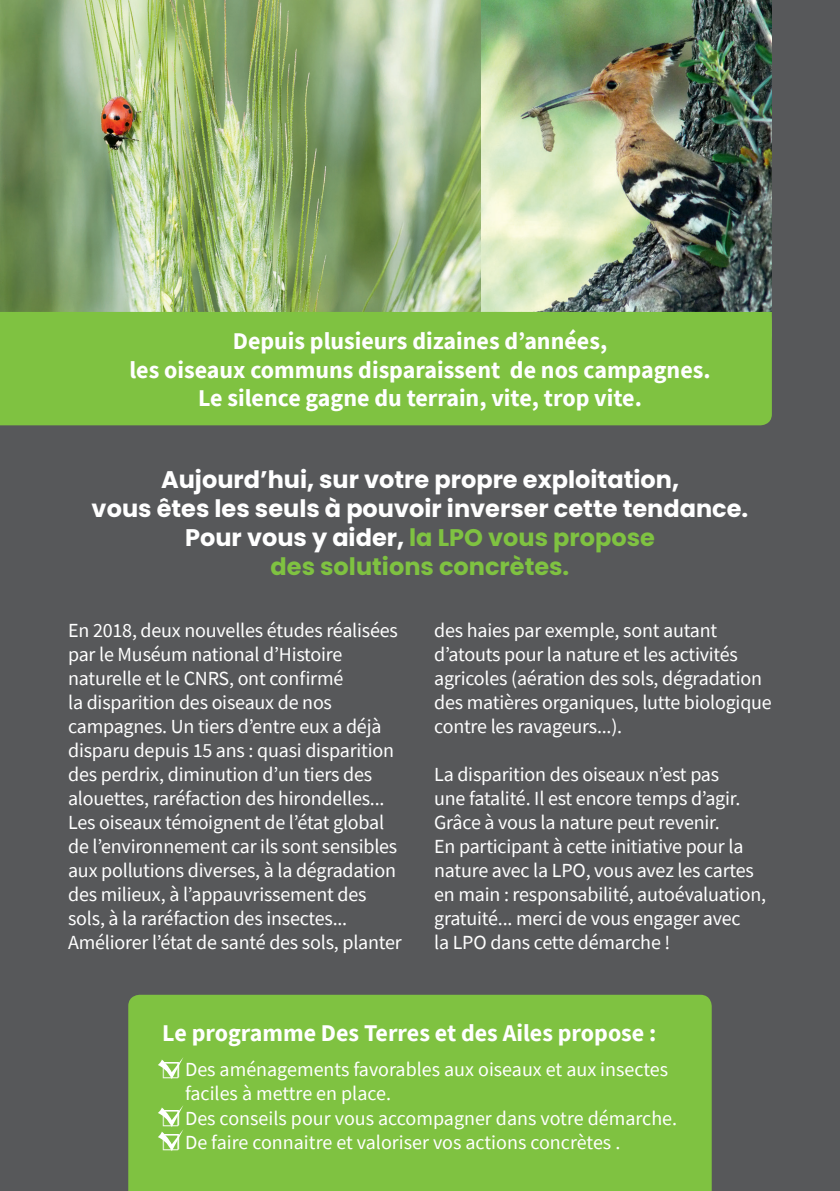
<style>
.page{position:relative;width:840px;height:1191px;background:#fff}
.page>*{position:absolute;margin:0;border:0;box-sizing:border-box;transform-origin:0 0}
.t1{font:700 24px/28.8px "Source Sans Pro";color:#fff;text-align:center}
.t2{font:700 24px/28.8px "Poppins";color:#fff;text-align:center}
.t3{font:20px/24px "Source Sans Pro";letter-spacing:-.01em;color:#fff}
.s1{color:#7fc241}
</style>
<div class="page">
<div style="left:0;top:0;width:839px;height:1191px;background:#57585a"></div>
<div style="left:128px;top:994px;width:583px;height:197px;background:#7fc241"></div>
<img style="left:0;top:0;width:480px;height:312px">
<img style="left:480px;top:0;width:291px;height:312px">
<div style="left:0;top:312px;width:771px;height:113px;background:#7fc241"></div>
<svg style="left:158px;top:1057px;width:25px;height:22px"></svg>
<svg style="left:158px;top:1105px;width:25px;height:46px"></svg>
<p class="t1" style="left:129px;top:326px;width:582px">Depuis plusieurs dizaines d’années,<br>les oiseaux communs disparaissent de nos campagnes.<br>Le silence gagne du terrain, vite, trop vite.</p>
<p class="t2" style="left:92px;top:466px;width:657px">Aujourd’hui, sur votre propre exploitation,<br>vous êtes les seuls à pouvoir inverser cette tendance.<br>Pour vous y aider, <span class="s1">la LPO vous propose<br>des solutions concrètes.</span></p>
<p class="t3" style="left:68px;top:618px;width:335px">En 2018, deux nouvelles études réalisées par le Muséum national d’Histoire naturelle et le CNRS, ont confirmé<br>la disparition des oiseaux de nos campagnes. Un tiers d’entre eux a déjà disparu depuis 15 ans : quasi disparition des perdrix, diminution d’un tiers des alouettes, raréfaction des hirondelles...<br>Les oiseaux témoignent de l’état global de l’environnement car ils sont sensibles aux pollutions diverses, à la dégradation des milieux, à l’appauvrissement des sols, à la raréfaction des insectes...<br>Améliorer l’état de santé des sols, planter</p>
<p class="t3" style="left:434px;top:618px;width:339px">des haies par exemple, sont autant d’atouts pour la nature et les activités agricoles (aération des sols, dégradation des matières organiques, lutte biologique contre les ravageurs...).</p>
<p class="t3" style="left:434px;top:762px;width:333px">La disparition des oiseaux n’est pas<br>une fatalité. Il est encore temps d’agir.<br>Grâce à vous la nature peut revenir.<br>En participant à cette initiative pour la nature avec la LPO, vous avez les cartes en main : responsabilité, autoévaluation, gratuité... merci de vous engager avec<br>la LPO dans cette démarche !</p>
<p class="t1" style="left:162px;top:1018px;width:495px">Le programme Des Terres et des Ailes propose :</p>
<p class="t3" style="left:162px;top:1057px;width:507px">❒ Des aménagements favorables aux oiseaux et aux insectes</p>
<p class="t3" style="left:185px;top:1081px;width:207px">faciles à mettre en place.</p>
<p class="t3" style="left:162px;top:1105px;width:516px">❒ Des conseils pour vous accompagner dans votre démarche.</p>
<p class="t3" style="left:162px;top:1129px;width:459px">❒ De faire connaitre et valoriser vos actions concrètes .</p>
</div>
